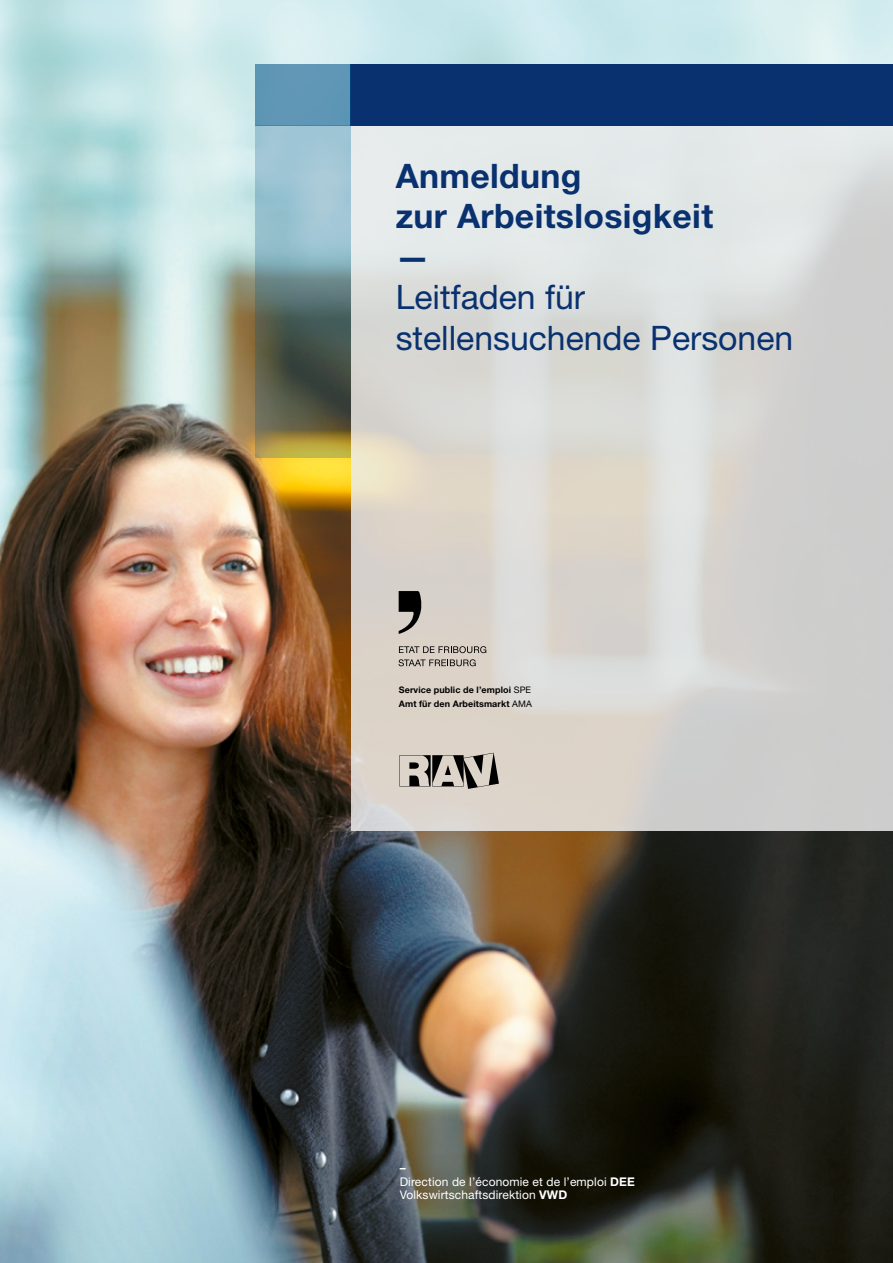
<style>
.page{position:relative;width:893px;height:1263px;background:#fff}
.page>*{position:absolute;margin:0;border:0;box-sizing:border-box;transform-origin:0 0}
.t1{font:33.75px "Helvetica Neue LT Std";color:#09316f}
.t2{font:700 33.75px/40.5px "Helvetica Neue LT Std";letter-spacing:.01em;color:#09316f}
.Sans_alignement_-_st{font:12px "Helvetica Neue LT Std";letter-spacing:.01em;color:#fff}
.Sans_alignement_-_st-2{font:700 12px "Helvetica Neue LT Std";color:#fff}
.Sans_alignement_-_st-3{font:700 9px "Helvetica Neue LT Std";letter-spacing:.01em;color:#000}
.s1{font-weight:400}
.s2{font-weight:700}
</style>
<div class="page">
<img style="left:0;top:0;width:893px;height:1263px">
<svg style="left:351px;top:125px;width:542px;height:706px;background:#d9d8d5"></svg>
<svg style="left:255px;top:125px;width:96px;height:333px;background:#788e89"></svg>
<div style="left:351px;top:64px;width:542px;height:61px;background:#09316f"></div>
<div style="left:255px;top:64px;width:96px;height:61px;background:#6097b6"></div>
<svg style="left:399px;top:591px;width:24px;height:43px"></svg>
<svg style="left:399px;top:646px;width:87px;height:7px"></svg>
<svg style="left:399px;top:659px;width:77px;height:7px"></svg>
<svg style="left:399px;top:753px;width:100px;height:36px;background:#97918a"></svg>
<p class="t2" style="left:396px;top:155px;width:319px">Anmeldung<br>zur Arbeitslosigkeit</p>
<p class="t2" style="left:396px;top:236px;width:35px">—</p>
<p class="t1" style="left:396px;top:277px;width:191px">Leitfaden für</p>
<p class="t1" style="left:396px;top:318px;width:399px">stellensuchende Personen</p>
<p class="Sans_alignement_-_st-3" style="left:399px;top:685px;width:134px">Service public de l’emploi <span class="s1">SPE</span></p>
<p class="Sans_alignement_-_st-3" style="left:399px;top:698px;width:135px">Amt für den Arbeitsmarkt <span class="s1">AMA</span></p>
<p class="Sans_alignement_-_st-2" style="left:400px;top:1160px;width:7px">–</p>
<p class="Sans_alignement_-_st" style="left:400px;top:1174px;width:237px">Direction de l’économie et de l’emploi <span class="s2">DEE</span></p>
<p class="Sans_alignement_-_st" style="left:400px;top:1188px;width:169px">Volkswirtschaftsdirektion <span class="s2">VWD</span></p>
</div>
